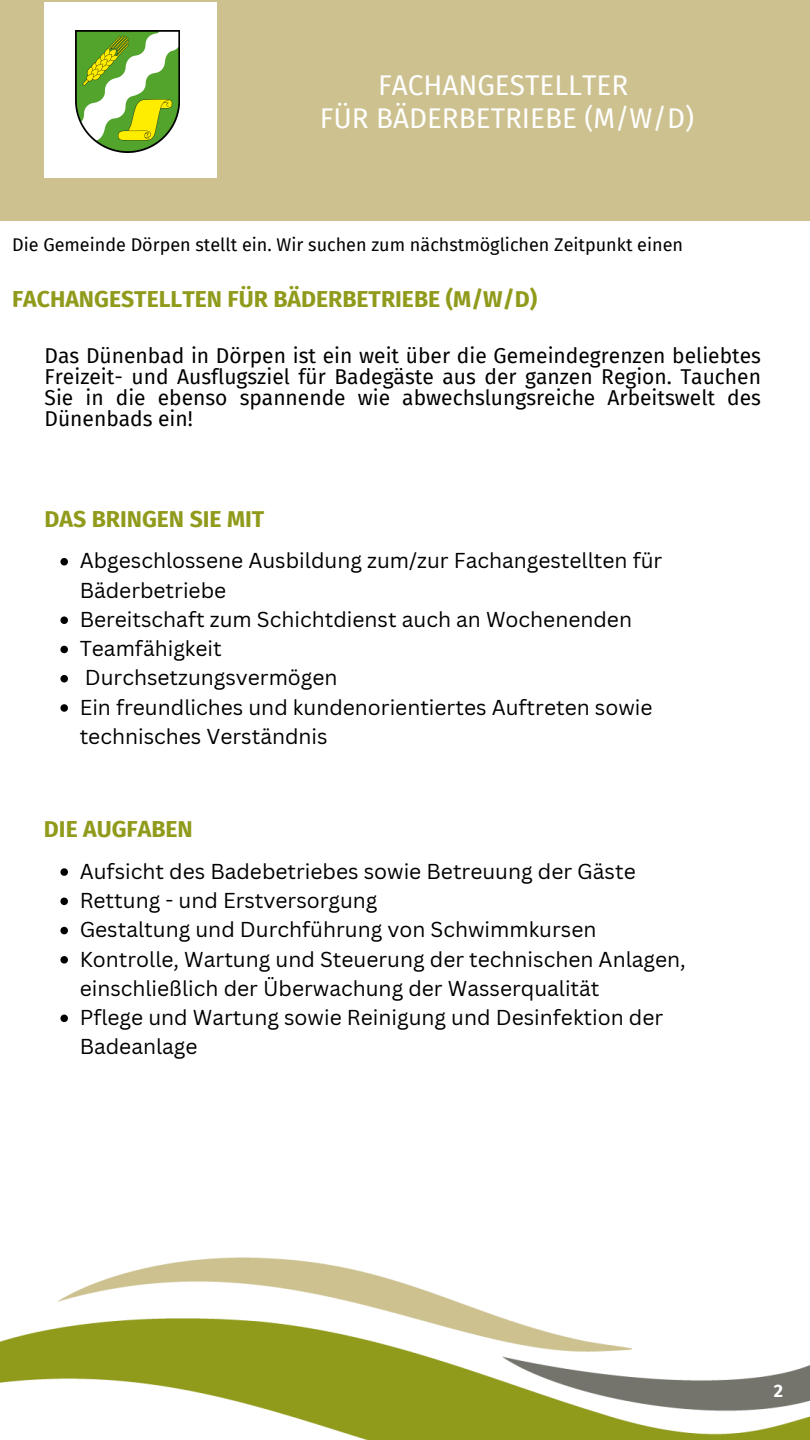
<style>
.page{position:relative;width:810px;height:1440px;background:#fff}
.page>*{position:absolute;margin:0;border:0;box-sizing:border-box;transform-origin:0 0}
.t1{font:27.9px/33.3px "Fira Sans";color:#fff;text-align:center}
.t2{font:700 23px "Fira Sans";color:#909a1b}
.t3{font:21px/29.2px "Canva Sans";color:#000}
.t4{font:21px/21px "Fira Sans";color:#000;text-align:justify}
.t5{font:18px "Fira Sans";color:#000}
.t6{font:700 18px "Fira Sans";color:#fff}
</style>
<div class="page">
<img style="left:0;top:1258px;width:810px;height:182px">
<svg style="left:60px;top:868px;width:8px;height:8px"></svg>
<svg style="left:60px;top:898px;width:8px;height:7px"></svg>
<svg style="left:60px;top:927px;width:8px;height:7px"></svg>
<svg style="left:60px;top:956px;width:8px;height:8px"></svg>
<svg style="left:60px;top:1015px;width:8px;height:7px"></svg>
<div style="left:0;top:0;width:810px;height:220px;background:#ccc18f"></div>
<div style="left:44px;top:3px;width:173px;height:175px;background:#fff"></div>
<img style="left:75px;top:30px;width:104px;height:122px">
<svg style="left:60px;top:558px;width:8px;height:7px"></svg>
<svg style="left:60px;top:616px;width:8px;height:8px"></svg>
<svg style="left:60px;top:646px;width:8px;height:7px"></svg>
<svg style="left:60px;top:675px;width:8px;height:7px"></svg>
<svg style="left:60px;top:704px;width:8px;height:8px"></svg>
<p class="t1" style="left:320px;top:69px;width:376px">FACHANGESTELLTER<br>FÜR BÄDERBETRIEBE (M/W/D)</p>
<p class="t5" style="left:12px;top:234px;width:673px">Die Gemeinde Dörpen stellt ein. Wir suchen zum nächstmöglichen Zeitpunkt einen</p>
<p class="t2" style="left:12px;top:286px;width:527px">FACHANGESTELLTEN FÜR BÄDERBETRIEBE (M/W/D)</p>
<h3 class="t4" style="left:45px;top:345px;width:718px">Das Dünenbad in Dörpen ist ein weit über die Gemeindegrenzen beliebtes Freizeit- und Ausflugsziel für Badegäste aus der ganzen Region. Tauchen Sie in die ebenso spannende wie abwechslungsreiche Arbeitswelt des Dünenbads ein!</h3>
<p class="t2" style="left:45px;top:506px;width:221px">DAS BRINGEN SIE MIT</p>
<p class="t3" style="left:80px;top:546px;width:584px">Abgeschlossene Ausbildung zum/zur Fachangestellten für<br>Bäderbetriebe</p>
<p class="t3" style="left:80px;top:604px;width:554px">Bereitschaft zum Schichtdienst auch an Wochenenden</p>
<p class="t3" style="left:80px;top:633px;width:144px">Teamfähigkeit</p>
<p class="t3" style="left:85px;top:663px;width:254px">Durchsetzungsvermögen</p>
<p class="t3" style="left:80px;top:692px;width:574px">Ein freundliches und kundenorientiertes Auftreten sowie technisches Verständnis</p>
<p class="t2" style="left:44px;top:816px;width:150px">DIE AUGFABEN</p>
<p class="t3" style="left:80px;top:856px;width:558px">Aufsicht des Badebetriebes sowie Betreuung der Gäste</p>
<p class="t3" style="left:80px;top:885px;width:299px">Rettung - und Erstversorgung</p>
<p class="t3" style="left:80px;top:915px;width:518px">Gestaltung und Durchführung von Schwimmkursen</p>
<p class="t3" style="left:80px;top:944px;width:608px">Kontrolle, Wartung und Steuerung der technischen Anlagen, einschließlich der Überwachung der Wasserqualität</p>
<p class="t3" style="left:80px;top:1002px;width:585px">Pflege und Wartung sowie Reinigung und Desinfektion der<br>Badeanlage</p>
<h1 class="t6" style="left:774px;top:1380px;width:11px">2</h1>
</div>
